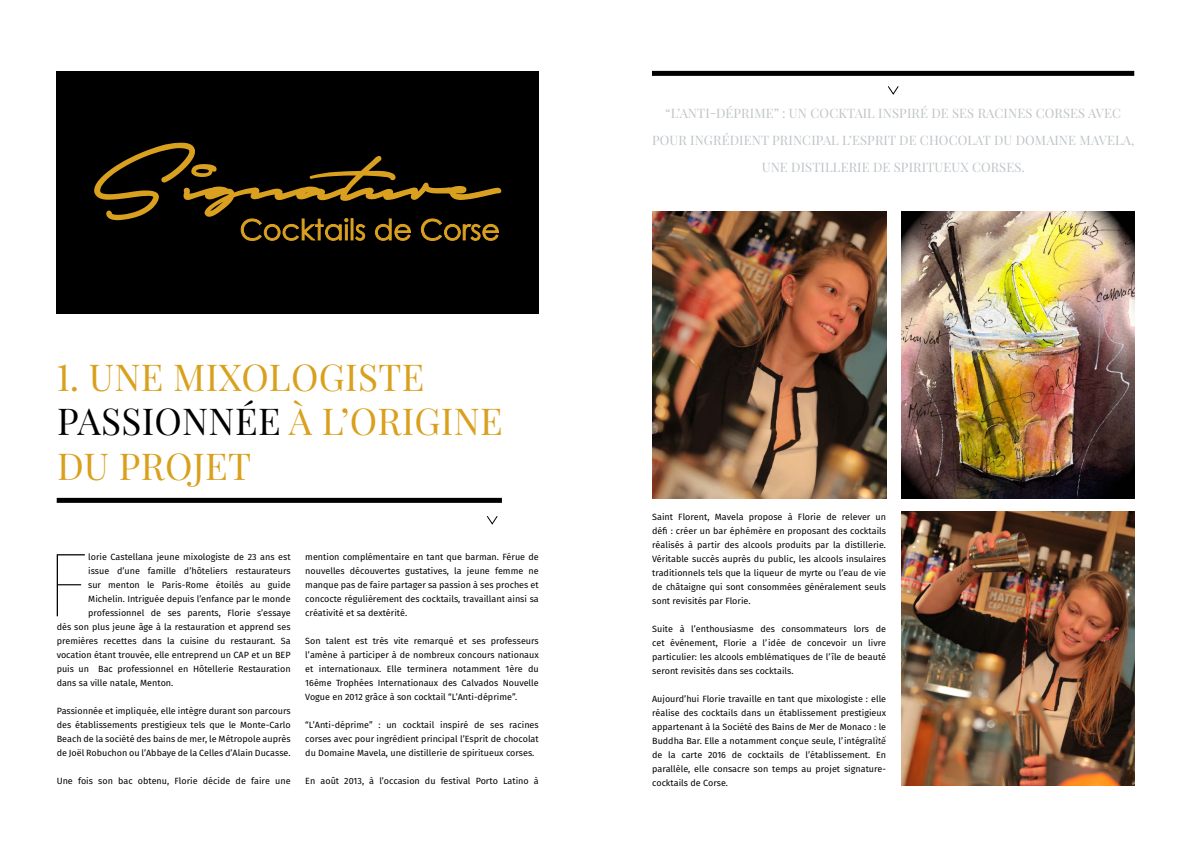
<style>
.page{position:relative;width:1191px;height:842px;background:#fff}
.page>*{position:absolute;margin:0;border:0;box-sizing:border-box;transform-origin:0 0}
.t1{font:91.2px "Fira Sans Hair";color:#000}
.t2{font:37px/44.4px "Playfair Display";letter-spacing:.01em;color:#d9a01d}
.t3{font:13px/27px "Playfair Display";letter-spacing:.01em;color:#bec4c8;text-align:center}
.t4{font:9px/14px "Fira Sans";color:#000;text-align:justify}
.s1{color:#000}
</style>
<div class="page">
<div style="left:57px;top:71px;width:482px;height:242px;background:#000"></div>
<div style="left:57px;top:498px;width:445px;height:5px;background:#000"></div>
<svg style="left:486px;top:516px;width:12px;height:9px"></svg>
<img style="left:652px;top:212px;width:234px;height:286px">
<img style="left:901px;top:212px;width:233px;height:286px">
<img style="left:901px;top:511px;width:233px;height:274px">
<div style="left:652px;top:71px;width:482px;height:5px;background:#000"></div>
<svg style="left:888px;top:86px;width:11px;height:9px"></svg>
<svg style="left:875px;top:735px;width:11px;height:10px"></svg>
<svg style="left:94px;top:143px;width:407px;height:98px"></svg>
<h2 class="t2" style="left:57px;top:354px;width:447px">1. UNE MIXOLOGISTE<br><span class="s1">PASSIONNÉE</span> À L’ORIGINE<br>DU PROJET</h2>
<h1 class="t1" style="left:45px;top:520px;width:44px">F</h1>
<p class="t4" style="left:88px;top:550px;width:204px">lorie Castellana jeune mixologiste de 23 ans est</p>
<p class="t4" style="left:88px;top:564px;width:204px">issue d’une famille d’hôteliers restaurateurs</p>
<p class="t4" style="left:88px;top:578px;width:204px">sur menton le Paris-Rome étoilés au guide</p>
<p class="t4" style="left:88px;top:592px;width:204px">Michelin. Intriguée depuis l’enfance par le monde</p>
<p class="t4" style="left:88px;top:606px;width:204px">professionnel de ses parents, Florie s’essaye</p>
<p class="t4" style="left:57px;top:620px;width:235px">dès son plus jeune âge à la restauration et apprend ses</p>
<p class="t4" style="left:57px;top:634px;width:235px">premières recettes dans la cuisine du restaurant. Sa</p>
<p class="t4" style="left:57px;top:648px;width:235px">vocation étant trouvée, elle entreprend un CAP et un BEP</p>
<p class="t4" style="left:57px;top:662px;width:235px">puis un Bac professionnel en Hôtellerie Restauration</p>
<p class="t4" style="left:57px;top:676px;width:118px">dans sa ville natale, Menton.</p>
<p class="t4" style="left:57px;top:704px;width:235px">Passionnée et impliquée, elle intègre durant son parcours des établissements prestigieux tels que le Monte-Carlo Beach de la société des bains de mer, le Métropole auprès de Joël Robuchon ou l’Abbaye de la Celles d’Alain Ducasse.</p>
<p class="t4" style="left:57px;top:774px;width:235px">Une fois son bac obtenu, Florie décide de faire une</p>
<p class="t4" style="left:305px;top:550px;width:235px">mention complémentaire en tant que barman. Férue de nouvelles découvertes gustatives, la jeune femme ne manque pas de faire partager sa passion à ses proches et concocte régulièrement des cocktails, travaillant ainsi sa créativité et sa dextérité.</p>
<p class="t4" style="left:305px;top:634px;width:235px">Son talent est très vite remarqué et ses professeurs l’amène à participer à de nombreux concours nationaux et internationaux. Elle terminera notamment 1ère du 16ème Trophées Internationaux des Calvados Nouvelle Vogue en 2012 grâce à son cocktail “L’Anti-déprime”.</p>
<p class="t4" style="left:305px;top:718px;width:235px">“L’Anti-déprime” : un cocktail inspiré de ses racines corses avec pour ingrédient principal l’Esprit de chocolat du Domaine Mavela, une distillerie de spiritueux corses.</p>
<p class="t4" style="left:305px;top:774px;width:235px">En août 2013, à l’occasion du festival Porto Latino à</p>
<h3 class="t3" style="left:652px;top:100px;width:484px">“L’ANTI-DÉPRIME” : UN COCKTAIL INSPIRÉ DE SES RACINES CORSES AVEC<br>POUR INGRÉDIENT PRINCIPAL L’ESPRIT DE CHOCOLAT DU DOMAINE MAVELA,<br>UNE DISTILLERIE DE SPIRITUEUX CORSES.</h3>
<p class="t4" style="left:652px;top:509px;width:235px">Saint Florent, Mavela propose à Florie de relever un défi : créer un bar éphémère en proposant des cocktails réalisés à partir des alcools produits par la distillerie.<br>Véritable succès auprès du public, les alcools insulaires traditionnels tels que la liqueur de myrte ou l’eau de vie de châtaigne qui sont consommées généralement seuls sont revisités par Florie.</p>
<p class="t4" style="left:652px;top:621px;width:235px">Suite à l’enthousiasme des consommateurs lors de cet événement, Florie a l’idée de concevoir un livre particulier: les alcools emblématiques de l’île de beauté seront revisités dans ses cocktails.</p>
<p class="t4" style="left:652px;top:691px;width:235px">Aujourd’hui Florie travaille en tant que mixologiste : elle réalise des cocktails dans un établissement prestigieux appartenant à la Société des Bains de Mer de Monaco : le Buddha Bar. Elle a notamment conçue seule, l’intégralité de la carte 2016 de cocktails de l’établissement. En parallèle, elle consacre son temps au projet signature&shy;cocktails de Corse.</p>
</div>
